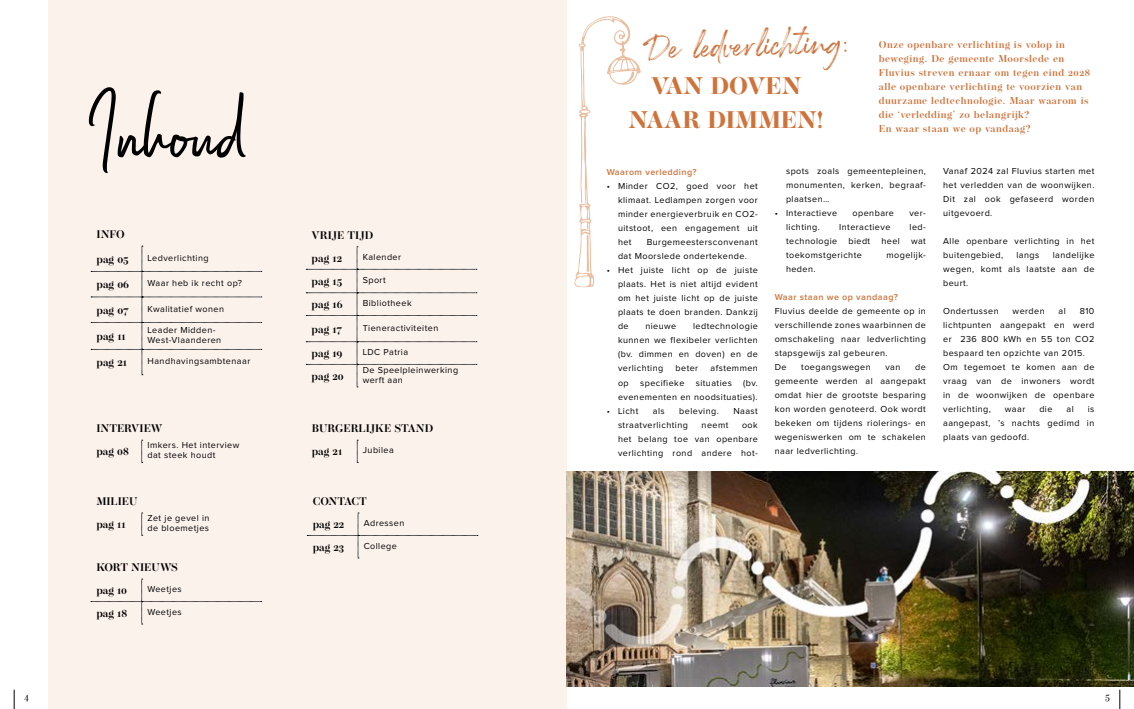
<style>
.page{position:relative;width:1134px;height:709px;background:#fff}
.page>*{position:absolute;margin:0;border:0;box-sizing:border-box;transform-origin:0 0}
.t1{font:74.4px "The Foreign";letter-spacing:.015em;color:#000}
.t2{font:38px "Rockness";color:#ce733b}
.t3{font:700 24px/34px "Operetta 12";color:#ce733b;text-align:center}
.t4{font:600 11px/22.7px "Operetta 12";color:#000}
.t5{font:600 10px/14px "Operetta 12";letter-spacing:.05em;color:#ce733b}
.t6{font:10px "Operetta 8";color:#000}
.t7{font:9px/14px "Proxima Nova";letter-spacing:.05em;color:#000;text-align:justify}
.t8{font:600 9px "Proxima Nova";color:#ce733b}
</style>
<div class="page">
<div style="left:48px;top:0;width:519px;height:709px;background:#fbf2ec"></div>
<img style="left:567px;top:471px;width:567px;height:215px">
<svg style="left:141px;top:440px;width:2px;height:23px"></svg>
<svg style="left:357px;top:440px;width:1px;height:23px"></svg>
<svg style="left:91px;top:246px;width:171px;height:129px"></svg>
<svg style="left:307px;top:513px;width:171px;height:45px"></svg>
<svg style="left:306px;top:246px;width:171px;height:141px"></svg>
<svg style="left:91px;top:579px;width:171px;height:45px"></svg>
<svg style="left:141px;top:513px;width:2px;height:23px"></svg>
<svg style="left:574px;top:16px;width:67px;height:272px"></svg>
<svg style="left:1119px;top:689px;width:1px;height:20px"></svg>
<svg style="left:14px;top:689px;width:1px;height:20px"></svg>
<h1 class="t1" style="left:87px;top:123px;width:160px">Inhoud</h1>
<p class="t4" style="left:97px;top:222px;width:34px;line-height:24.1px">INFO pag 05</p>
<p class="t7" style="left:148px;top:251px;width:63px">Ledverlichting</p>
<p class="t4" style="left:97px;top:273px;width:34px">pag 06</p>
<p class="t7" style="left:148px;top:277px;width:96px">Waar heb ik recht op?</p>
<p class="t4" style="left:97px;top:298px;width:34px">pag 07</p>
<p class="t7" style="left:148px;top:302px;width:78px">Kwalitatief wonen</p>
<p class="t4" style="left:97px;top:325px;width:31px">pag 11</p>
<p class="t7" style="left:148px;top:325px;width:75px;line-height:10px">Leader Midden-<br>West-Vlaanderen</p>
<p class="t4" style="left:97px;top:351px;width:32px">pag 21</p>
<p class="t7" style="left:148px;top:354px;width:104px">Handhavingsambtenaar</p>
<p class="t4" style="left:96px;top:417px;width:68px">INTERVIEW pag 08</p>
<p class="t7" style="left:147px;top:440px;width:93px;line-height:10px">Imkers. Het interview dat steek houdt</p>
<p class="t4" style="left:96px;top:490px;width:43px">MILIEU pag 11</p>
<p class="t7" style="left:147px;top:513px;width:64px;line-height:10px">Zet je gevel in de bloemetjes</p>
<p class="t4" style="left:96px;top:556px;width:83px">KORT NIEUWS pag 10</p>
<p class="t7" style="left:147px;top:582px;width:36px">Weetjes</p>
<p class="t4" style="left:96px;top:601px;width:32px">pag 18</p>
<p class="t7" style="left:147px;top:605px;width:36px">Weetjes</p>
<p class="t4" style="left:312px;top:224px;width:63px">VRIJE TIJD pag 12</p>
<p class="t7" style="left:363px;top:250px;width:40px">Kalender</p>
<p class="t4" style="left:312px;top:270px;width:32px">pag 15</p>
<p class="t7" style="left:363px;top:273px;width:24px">Sport</p>
<p class="t4" style="left:312px;top:293px;width:33px">pag 16</p>
<p class="t7" style="left:363px;top:296px;width:50px">Bibliotheek</p>
<p class="t4" style="left:312px;top:317px;width:32px">pag 17</p>
<p class="t7" style="left:363px;top:321px;width:77px">Tieneractiviteiten</p>
<p class="t4" style="left:312px;top:342px;width:32px">pag 19</p>
<p class="t7" style="left:363px;top:345px;width:47px">LDC Patria</p>
<p class="t4" style="left:312px;top:364px;width:34px">pag 20</p>
<p class="t7" style="left:363px;top:365px;width:97px;line-height:10px">De Speelpleinwerking werft aan</p>
<p class="t4" style="left:312px;top:417px;width:123px">BURGERLIJKE STAND pag 21</p>
<p class="t7" style="left:363px;top:443px;width:32px">Jubilea</p>
<p class="t4" style="left:313px;top:490px;width:56px">CONTACT pag 22</p>
<p class="t7" style="left:364px;top:516px;width:42px">Adressen</p>
<p class="t4" style="left:313px;top:535px;width:33px">pag 23</p>
<p class="t7" style="left:364px;top:539px;width:35px">College</p>
<h2 class="t2" style="left:641px;top:23px;width:208px;rotate:-2deg">De ledverlichting:</h2>
<h3 class="t3" style="left:628px;top:69px;width:197px">VAN DOVEN<br>NAAR DIMMEN!</h3>
<p class="t5" style="left:879px;top:37px;width:213px">Onze openbare verlichting is volop in beweging. De gemeente Moorslede en Fluvius streven ernaar om tegen eind 2028 alle openbare verlichting te voorzien van duurzame ledtechnologie. Maar waarom is die ‘verledding’ zo belangrijk?<br>En waar staan we op vandaag?</p>
<p class="t8" style="left:607px;top:167px;width:91px">Waarom verledding?</p>
<p class="t7" style="left:618px;top:179px;width:141px;text-indent:-11px">• Minder CO2, goed voor het klimaat. Ledlampen zorgen voor minder energieverbruik en CO2- uitstoot, een engagement uit het</p>
<p class="t7" style="left:618px;top:235px;width:141px;text-indent:29px">Burgemeestersconvenant dat Moorslede ondertekende.</p>
<p class="t7" style="left:618px;top:264px;width:141px;text-indent:-11px">• Het juiste licht op de juiste plaats. Het is niet altijd evident om het juiste licht op de juiste plaats te doen branden. Dankzij de</p>
<p class="t7" style="left:618px;top:320px;width:141px;text-indent:75px">ledtechnologie kunnen we flexibeler verlichten (bv. dimmen en doven) en de verlichting</p>
<p class="t7" style="left:645px;top:320px;width:32px">nieuwe</p>
<p class="t7" style="left:675px;top:362px;width:24px">beter</p>
<p class="t7" style="left:710px;top:362px;width:49px">afstemmen</p>
<p class="t7" style="left:618px;top:376px;width:141px;text-align:right">(bv.<br>evenementen en noodsituaties).</p>
<p class="t7" style="left:607px;top:404px;width:33px">• Licht</p>
<p class="t7" style="left:653px;top:404px;width:13px">als</p>
<p class="t7" style="left:679px;top:404px;width:41px">beleving.</p>
<p class="t7" style="left:733px;top:404px;width:26px">Naast</p>
<p class="t7" style="left:618px;top:418px;width:71px">straatverlichting</p>
<p class="t7" style="left:702px;top:418px;width:28px">neemt</p>
<p class="t7" style="left:618px;top:376px;width:12px">op</p>
<p class="t7" style="left:640px;top:376px;width:46px">specifieke</p>
<p class="t7" style="left:696px;top:376px;width:38px">situaties</p>
<p class="t7" style="left:618px;top:418px;width:141px;text-indent:124px">ook het belang toe van openbare verlichting rond andere hot-</p>
<p class="t7" style="left:786px;top:164px;width:141px">spots zoals gemeentepleinen, monumenten, kerken, begraaf&shy;plaatsen…</p>
<p class="t7" style="left:775px;top:206px;width:64px">• Interactieve</p>
<p class="t7" style="left:853px;top:206px;width:43px">openbare</p>
<p class="t7" style="left:909px;top:206px;width:18px">ver-</p>
<p class="t7" style="left:786px;top:220px;width:35px">lichting.</p>
<p class="t7" style="left:839px;top:220px;width:53px">Interactieve</p>
<p class="t7" style="left:786px;top:220px;width:141px;text-indent:124px">led&shy;technologie biedt heel wat toekomstgerichte</p>
<p class="t7" style="left:886px;top:248px;width:41px">mogelijk-</p>
<p class="t7" style="left:786px;top:262px;width:31px">heden.</p>
<p class="t8" style="left:775px;top:292px;width:125px">Waar staan we op vandaag?</p>
<p class="t7" style="left:775px;top:304px;width:153px;text-align:left">Fluvius deelde de gemeente op in verschillende zones waarbinnen de omschakeling naar ledverlichting stapsgewijs zal gebeuren.<br>De</p>
<p class="t7" style="left:775px;top:360px;width:153px;text-indent:140px">de gemeente werden al aangepakt omdat hier de grootste besparing kon worden genoteerd. Ook wordt bekeken om tijdens riolerings- en wegeniswerken om te schakelen naar ledverlichting.</p>
<p class="t7" style="left:801px;top:360px;width:71px">toegangswegen</p>
<p class="t7" style="left:885px;top:360px;width:17px">van</p>
<p class="t7" style="left:943px;top:164px;width:153px">Vanaf 2024 zal Fluvius starten met het verledden van de woonwijken.<br>Dit zal ook gefaseerd worden uitgevoerd.</p>
<p class="t7" style="left:943px;top:234px;width:153px">Alle openbare verlichting in het buitengebied,</p>
<p class="t7" style="left:943px;top:248px;width:153px;text-indent:110px">landelijke wegen, komt als laatste aan de beurt.</p>
<p class="t7" style="left:943px;top:304px;width:57px">Ondertussen</p>
<p class="t7" style="left:1013px;top:304px;width:34px">werden</p>
<p class="t7" style="left:1059px;top:304px;width:9px">al</p>
<p class="t7" style="left:1016px;top:248px;width:24px">langs</p>
<p class="t7" style="left:943px;top:304px;width:153px;text-align:left;text-indent:137px">810 lichtpunten aangepakt en werd er 236 800 kWh en 55 ton CO2 bespaard ten opzichte van 2015.<br>Om tegemoet te komen aan de vraag van de inwoners wordt in de woonwijken de openbare verlichting,</p>
<p class="t7" style="left:1005px;top:402px;width:22px">waar</p>
<p class="t7" style="left:1039px;top:402px;width:15px">die</p>
<p class="t7" style="left:1066px;top:402px;width:9px">al</p>
<p class="t7" style="left:943px;top:402px;width:153px;text-indent:145px">is aangepast, ’s nachts gedimd in plaats van gedoofd.</p>
<p class="t6" style="left:24px;top:691px;width:7px">4</p>
<p class="t6" style="left:1105px;top:691px;width:6px">5</p>
</div>
